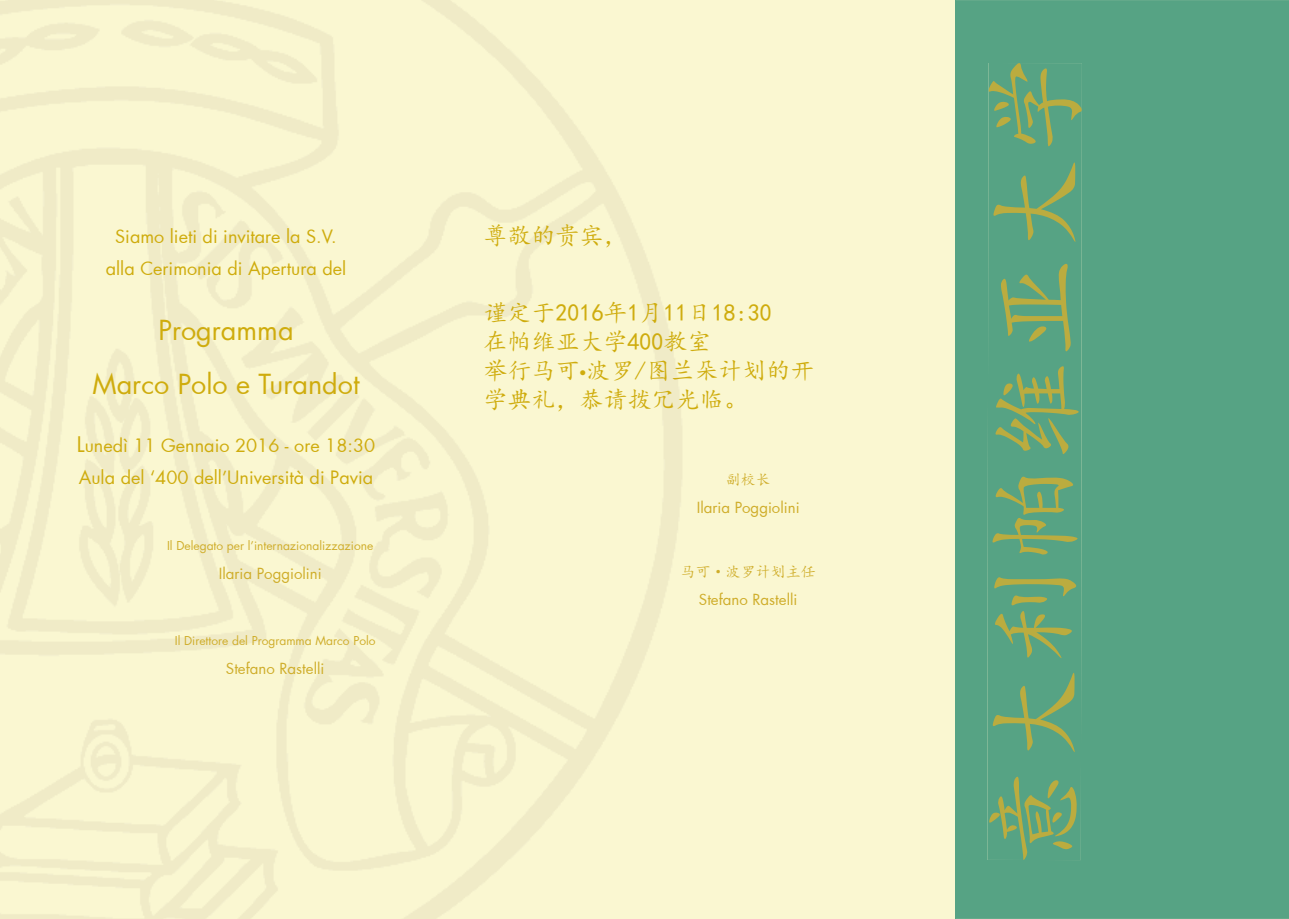
<style>
.page{position:relative;width:1289px;height:919px;background:#fff}
.page>*{position:absolute;margin:0;border:0;box-sizing:border-box;transform-origin:0 0}
.t1{font:102px "Kai Ti";color:#bbac3f}
.t2{font:27px/54px "Futura";color:#cfac0d;text-align:center}
.t3{font:24px/28.8px "Kai Ti";color:#cfac0d}
.t4{font:18px/32.4px "Futura";color:#cfac0d;text-align:center}
.t5{font:15px "Futura";color:#cfad2a}
.t6{font:15px "Kai Ti";color:#cfad2a}
.t7{font:12px "Futura";color:#cfad2a}
.s1{font-size:21px}
.s2{font-family:"Myriad Pro"}
</style>
<div class="page">
<div style="left:955px;top:0;width:333px;height:918px;background:#56a384"></div>
<div style="left:987px;top:63px;width:94px;height:797px;background:#56a384"></div>
<p class="t4" style="left:106px;top:219px;width:242px">Siamo lieti di invitare la S.V. alla Cerimonia di Apertura del</p>
<h2 class="t2" style="left:92px;top:302px;width:268px">Programma<br>Marco Polo e Turandot</h2>
<p class="t4" style="left:77px;top:428px;width:300px;text-align:left"><span class="s1">L</span>unedì 11 Gennaio 2016 - ore 18:30<br>Aula del ‘400 dell’Università di Pavia</p>
<p class="t7" style="left:167px;top:537px;width:208px">Il Delegato per l’internazionalizzazione</p>
<p class="t5" style="left:219px;top:563px;width:104px">Ilaria Poggiolini</p>
<p class="t7" style="left:175px;top:632px;width:202px">Il Direttore del Programma Marco Polo</p>
<p class="t5" style="left:226px;top:657px;width:100px">Stefano Rastelli</p>
<h3 class="t3" style="left:483px;top:222px;width:145px">尊敬的贵宾，</h3>
<h3 class="t3" style="left:483px;top:299px;width:332px">谨定于2016年1月11日18:30<br>在帕维亚大学400教室<br>举行马可<span class="s2">•</span>波罗/图兰朵计划的开学典礼，恭请拨冗光临。</h3>
<p class="t6" style="left:725px;top:471px;width:46px">副校长</p>
<p class="t5" style="left:696px;top:497px;width:104px">Ilaria Poggiolini</p>
<p class="t6" style="left:680px;top:563px;width:136px">马可·波罗计划主任</p>
<p class="t5" style="left:699px;top:589px;width:100px">Stefano Rastelli</p>
<h1 class="t1" style="left:983px;top:870px;width:818px;rotate:-90deg">意大利帕维亚大学</h1>
</div>
